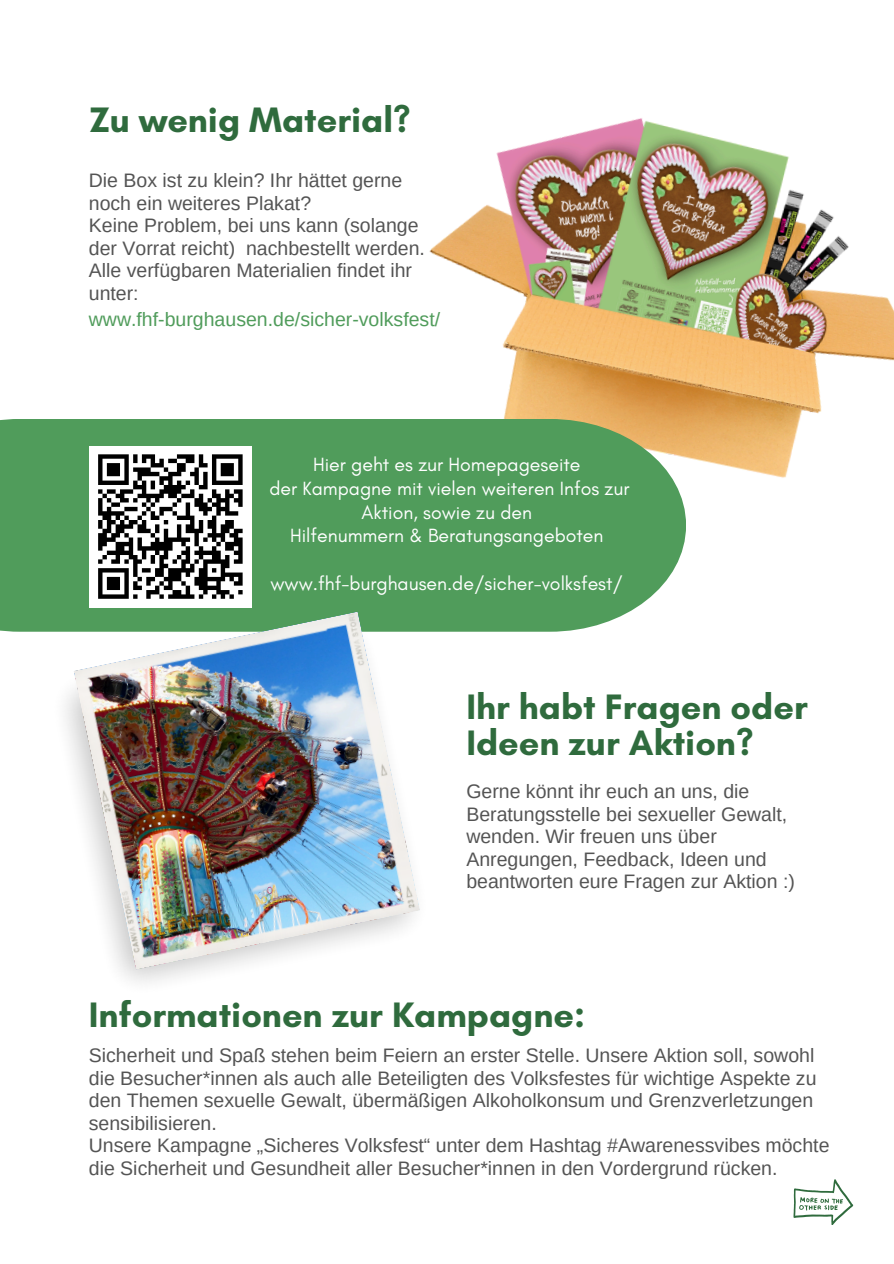
<style>
.page{position:relative;width:894px;height:1264px;background:#fff}
.page>*{position:absolute;margin:0;border:0;box-sizing:border-box;transform-origin:0 0}
.t1{font:700 36px/36px "Glacial Indifference";color:#2f6b3d}
.t2{font:19.5px/22.5px "Arimo";color:#545454}
.t3{font:19.5px/23.7px "Glacial Indifference";color:#fff;text-align:center}
.t4{font:19.5px "Arimo";color:#509c5b}
</style>
<div class="page">
<img style="left:429px;top:118px;width:464px;height:360px">
<div style="left:0;top:419px;width:686px;height:212px;background:#509c5b"></div>
<div style="left:89px;top:445px;width:162px;height:162px;background:#fff"></div>
<svg style="left:98px;top:454px;width:145px;height:145px"></svg>
<img style="left:36px;top:602px;width:410px;height:380px">
<img style="left:74px;top:611px;width:346px;height:358px">
<svg style="left:793px;top:1179px;width:59px;height:45px"></svg>
<p class="t1" style="left:89px;top:102px;width:323px">Zu wenig Material?</p>
<p class="t2" style="left:89px;top:169px;width:315px">Die Box ist zu klein? Ihr hättet gerne noch ein weiteres Plakat?</p>
<h1 class="t2" style="left:89px;top:214px;width:337px">Keine Problem, bei uns kann (solange der Vorrat reicht) nachbestellt werden.<br>Alle verfügbaren Materialien findet ihr unter:</h1>
<h1 class="t4" style="left:89px;top:308px;width:353px">www.fhf-burghausen.de/sicher-volksfest/</h1>
<h1 class="t3" style="left:313px;top:452px;width:269px">Hier geht es zur Homepageseite</h1>
<p class="t3" style="left:269px;top:476px;width:361px">der Kampagne mit vielen weiteren Infos zur<br>Aktion, sowie zu den</p>
<p class="t3" style="left:290px;top:523px;width:315px">Hilfenummern &amp; Beratungsangeboten</p>
<p class="t3" style="left:270px;top:571px;width:354px">www.fhf-burghausen.de/sicher-volksfest/</p>
<p class="t1" style="left:466px;top:688px;width:343px">Ihr habt Fragen oder<br>Ideen zur Aktion?</p>
<p class="t2" style="left:466px;top:780px;width:330px">Gerne könnt ihr euch an uns, die Beratungsstelle bei sexueller Gewalt, wenden. Wir freuen uns über Anregungen, Feedback, Ideen und beantworten eure Fragen zur Aktion :)</p>
<p class="t1" style="left:89px;top:996px;width:497px">Informationen zur Kampagne:</p>
<p class="t2" style="left:89px;top:1044px;width:729px">Sicherheit und Spaß stehen beim Feiern an erster Stelle. Unsere Aktion soll, sowohl die Besucher*innen als auch alle Beteiligten des Volksfestes für wichtige Aspekte zu den Themen sexuelle Gewalt, übermäßigen Alkoholkonsum und Grenzverletzungen sensibilisieren.</p>
<p class="t2" style="left:89px;top:1134px;width:742px">Unsere Kampagne „Sicheres Volksfest“ unter dem Hashtag #Awarenessvibes möchte die Sicherheit und Gesundheit aller Besucher*innen in den Vordergrund rücken.</p>
</div>
